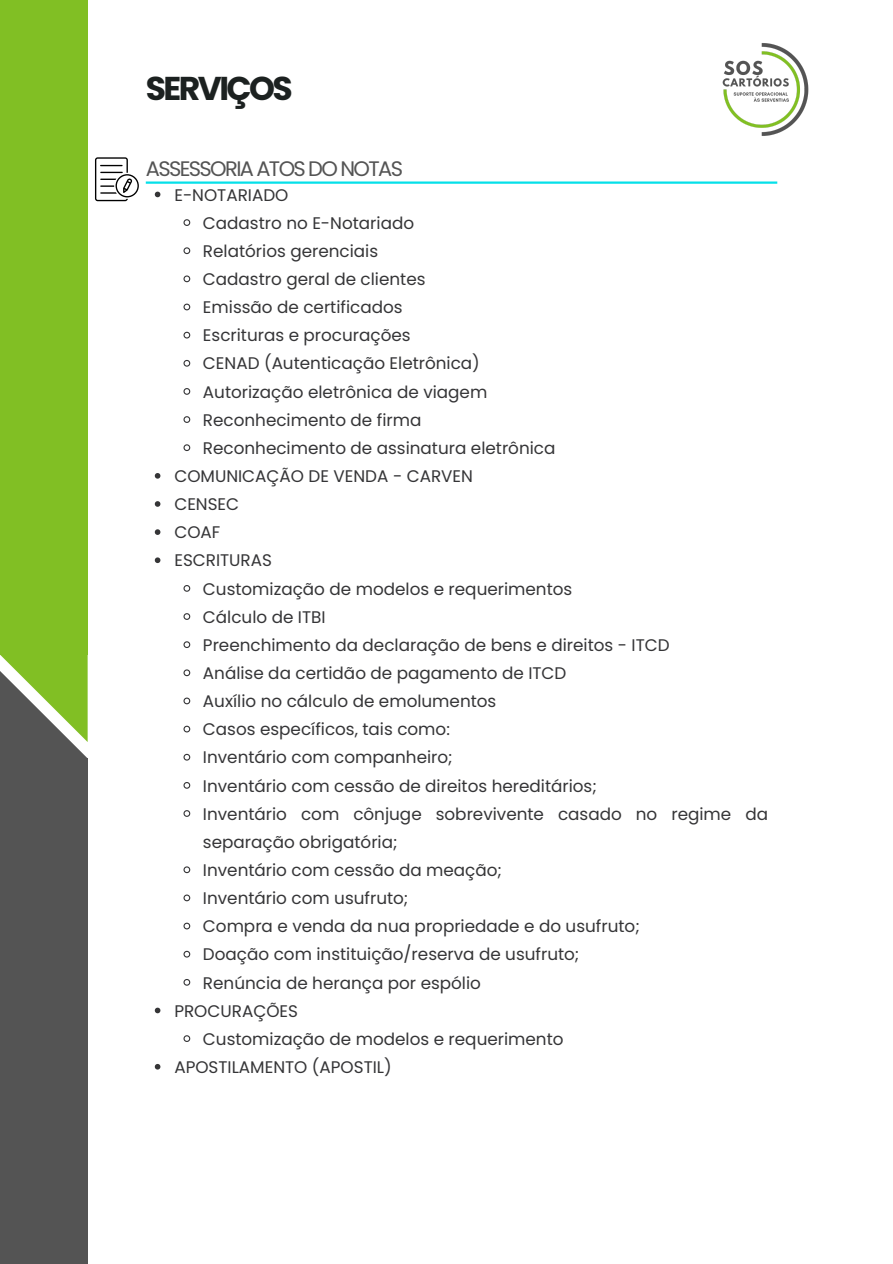
<style>
.page{position:relative;width:893px;height:1264px;background:#fff}
.page>*{position:absolute;margin:0;border:0;box-sizing:border-box;transform-origin:0 0}
.t1{font:700 33px "Poppins";letter-spacing:-.075em;color:#1c2120}
.t2{font:21px "Poppins";letter-spacing:-.075em;color:#545454}
.t3{font:16.8px/28.2px "Poppins";color:#353537}
</style>
<div class="page">
<hr style="left:146px;top:181px;width:631px;height:3px;background:#05e0e9">
<div style="left:0;top:0;width:88px;height:654px;background:#81bf24"></div>
<div style="left:0;top:758px;width:88px;height:505px;background:#545454"></div>
<svg style="left:0;top:654px;width:88px;height:104px;background:#819c5a"></svg>
<svg style="left:155px;top:192px;width:5px;height:5px"></svg>
<svg style="left:183px;top:219px;width:8px;height:7px"></svg>
<svg style="left:183px;top:247px;width:8px;height:8px"></svg>
<svg style="left:183px;top:275px;width:8px;height:8px"></svg>
<svg style="left:183px;top:303px;width:8px;height:8px"></svg>
<svg style="left:183px;top:331px;width:8px;height:8px"></svg>
<svg style="left:183px;top:359px;width:8px;height:8px"></svg>
<svg style="left:183px;top:388px;width:8px;height:7px"></svg>
<svg style="left:183px;top:416px;width:8px;height:7px"></svg>
<svg style="left:183px;top:444px;width:8px;height:8px"></svg>
<svg style="left:155px;top:473px;width:5px;height:5px"></svg>
<svg style="left:155px;top:501px;width:5px;height:6px"></svg>
<svg style="left:155px;top:529px;width:5px;height:6px"></svg>
<svg style="left:155px;top:557px;width:5px;height:6px"></svg>
<svg style="left:183px;top:585px;width:8px;height:7px"></svg>
<svg style="left:183px;top:613px;width:8px;height:7px"></svg>
<svg style="left:183px;top:641px;width:8px;height:7px"></svg>
<svg style="left:183px;top:669px;width:8px;height:8px"></svg>
<svg style="left:183px;top:697px;width:8px;height:8px"></svg>
<svg style="left:183px;top:725px;width:8px;height:8px"></svg>
<svg style="left:183px;top:753px;width:8px;height:8px"></svg>
<svg style="left:183px;top:782px;width:8px;height:7px"></svg>
<svg style="left:183px;top:810px;width:8px;height:7px"></svg>
<svg style="left:183px;top:866px;width:8px;height:8px"></svg>
<svg style="left:183px;top:894px;width:8px;height:8px"></svg>
<svg style="left:183px;top:922px;width:8px;height:8px"></svg>
<svg style="left:183px;top:950px;width:8px;height:8px"></svg>
<svg style="left:183px;top:979px;width:8px;height:7px"></svg>
<svg style="left:155px;top:1007px;width:5px;height:6px"></svg>
<svg style="left:183px;top:1035px;width:8px;height:7px"></svg>
<svg style="left:155px;top:1064px;width:5px;height:5px"></svg>
<svg style="left:95px;top:157px;width:44px;height:44px"></svg>
<img style="left:722px;top:43px;width:87px;height:93px">
<p class="t1" style="left:146px;top:65px;width:149px">SERVIÇOS</p>
<p class="t2" style="left:146px;top:154px;width:259px">ASSESSORIA ATOS DO NOTAS</p>
<p class="t3" style="left:174px;top:181px;width:115px">E-NOTARIADO</p>
<p class="t3" style="left:203px;top:209px;width:213px">Cadastro no E-Notariado</p>
<p class="t3" style="left:203px;top:237px;width:177px">Relatórios gerenciais</p>
<p class="t3" style="left:203px;top:265px;width:224px">Cadastro geral de clientes</p>
<p class="t3" style="left:203px;top:293px;width:201px">Emissão de certificados</p>
<p class="t3" style="left:203px;top:321px;width:209px">Escrituras e procurações</p>
<p class="t3" style="left:203px;top:349px;width:278px">CENAD (Autenticação Eletrônica)</p>
<p class="t3" style="left:203px;top:377px;width:286px">Autorização eletrônica de viagem</p>
<p class="t3" style="left:203px;top:406px;width:220px">Reconhecimento de firma</p>
<p class="t3" style="left:203px;top:434px;width:354px">Reconhecimento de assinatura eletrônica</p>
<p class="t3" style="left:174px;top:462px;width:300px">COMUNICAÇÃO DE VENDA - CARVEN</p>
<p class="t3" style="left:174px;top:490px;width:66px">CENSEC</p>
<p class="t3" style="left:174px;top:518px;width:47px">COAF</p>
<p class="t3" style="left:174px;top:546px;width:99px">ESCRITURAS</p>
<p class="t3" style="left:203px;top:574px;width:371px">Customização de modelos e requerimentos</p>
<p class="t3" style="left:203px;top:602px;width:124px">Cálculo de ITBI</p>
<p class="t3" style="left:203px;top:631px;width:468px">Preenchimento da declaração de bens e direitos - ITCD</p>
<p class="t3" style="left:203px;top:659px;width:365px">Análise da certidão de pagamento de ITCD</p>
<p class="t3" style="left:203px;top:687px;width:295px">Auxílio no cálculo de emolumentos</p>
<p class="t3" style="left:203px;top:715px;width:248px">Casos específicos, tais como:</p>
<p class="t3" style="left:203px;top:743px;width:251px">Inventário com companheiro;</p>
<p class="t3" style="left:203px;top:771px;width:395px">Inventário com cessão de direitos hereditários;</p>
<p class="t3" style="left:203px;top:799px;width:566px">Inventário com cônjuge sobrevivente casado no regime da separação obrigatória;</p>
<p class="t3" style="left:203px;top:856px;width:300px">Inventário com cessão da meação;</p>
<p class="t3" style="left:203px;top:884px;width:207px">Inventário com usufruto;</p>
<p class="t3" style="left:203px;top:912px;width:438px">Compra e venda da nua propriedade e do usufruto;</p>
<p class="t3" style="left:203px;top:940px;width:378px">Doação com instituição/reserva de usufruto;</p>
<p class="t3" style="left:203px;top:968px;width:279px">Renúncia de herança por espólio</p>
<p class="t3" style="left:174px;top:996px;width:125px">PROCURAÇÕES</p>
<p class="t3" style="left:203px;top:1024px;width:362px">Customização de modelos e requerimento</p>
<p class="t3" style="left:174px;top:1052px;width:219px">APOSTILAMENTO (APOSTIL)</p>
</div>
